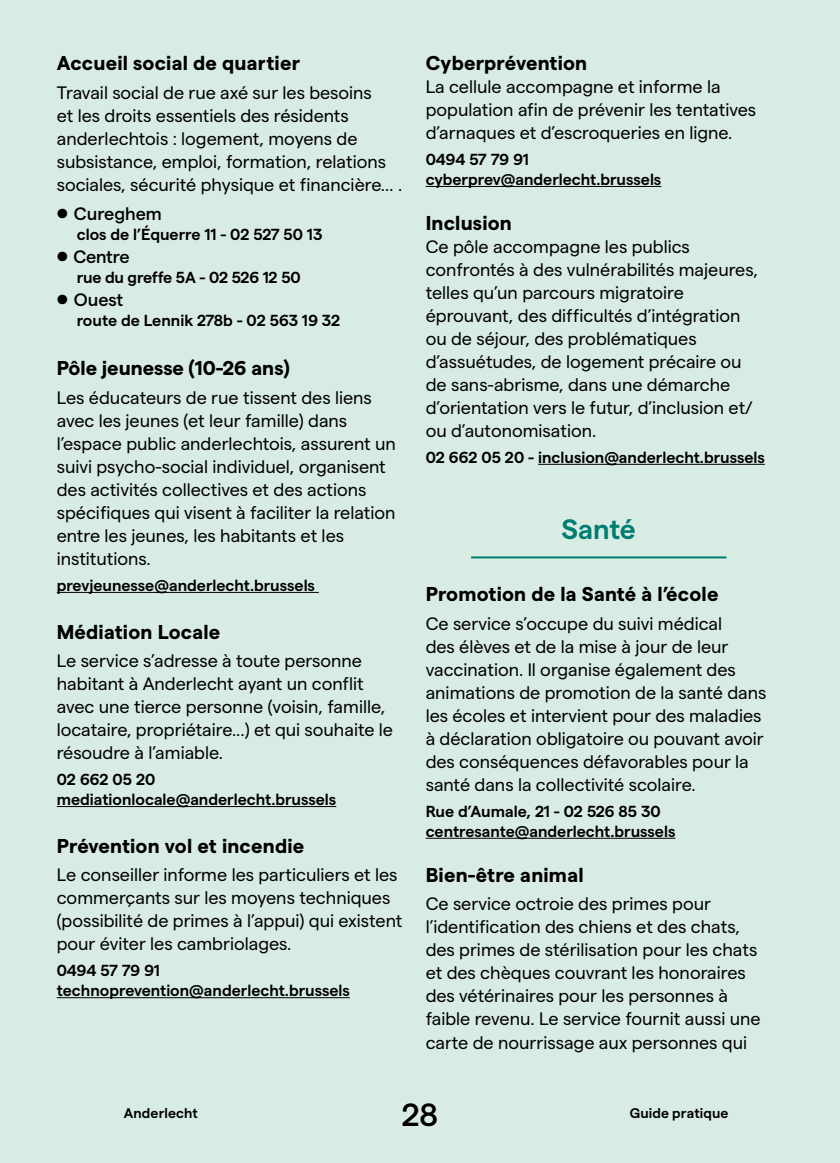
<style>
.page{position:relative;width:840px;height:1163px;background:#fff}
.page>*{position:absolute;margin:0;border:0;box-sizing:border-box;transform-origin:0 0}
.t1{font:500 32px "Matter SQ";color:#000}
.t2{font:600 28px "Matter SQ";letter-spacing:-.005em;color:#007d71}
.t3{font:700 20px "Matter SQ";letter-spacing:.01em;color:#000}
.t4{font:18px/23px "Matter SQ";color:#000}
.t5{font:500 18px "Matter SQ";letter-spacing:-.005em;color:#000}
.t6{font:600 16px/20px "Matter SQ";color:#000}
.t7{font:600 14px "Matter SQ";letter-spacing:.01em;color:#000}
.s1{font-weight:600;font-size:24px}
</style>
<div class="page">
<div style="left:0;top:0;width:839px;height:1162px;background:#d8ece4"></div>
<hr style="left:57px;top:592px;width:262px;height:1px;background:#000">
<hr style="left:57px;top:806px;width:279px;height:1px;background:#000">
<hr style="left:57px;top:997px;width:293px;height:1px;background:#000">
<hr style="left:425px;top:186px;width:236px;height:1px;background:#000">
<hr style="left:537px;top:464px;width:227px;height:1px;background:#000">
<hr style="left:471px;top:556px;width:255px;height:2px;background:#007d71">
<hr style="left:425px;top:837px;width:250px;height:1px;background:#000">
<p class="t3" style="left:57px;top:48px;width:245px">Accueil social de quartier</p>
<p class="t4" style="left:57px;top:79px;width:347px">Travail social de rue axé sur les besoins<br>et les droits essentiels des résidents anderlechtois : logement, moyens de subsistance, emploi, formation, relations sociales, sécurité physique et financière… .</p>
<p class="t5" style="left:57px;top:200px;width:107px"><span class="s1">•</span> Cureghem</p>
<p class="t6" style="left:77px;top:222px;width:247px">clos de l’Équerre 11 - 02 527 50 13</p>
<p class="t5" style="left:57px;top:243px;width:74px"><span class="s1">•</span> Centre</p>
<p class="t6" style="left:77px;top:265px;width:225px">rue du greffe 5A - 02 526 12 50</p>
<p class="t5" style="left:57px;top:286px;width:68px"><span class="s1">•</span> Ouest</p>
<p class="t6" style="left:77px;top:308px;width:265px">route de Lennik 278b - 02 563 19 32</p>
<p class="t3" style="left:57px;top:353px;width:234px">Pôle jeunesse (10-26 ans)</p>
<p class="t4" style="left:57px;top:384px;width:340px">Les éducateurs de rue tissent des liens avec les jeunes (et leur famille) dans l’espace public anderlechtois, assurent un suivi psycho-social individuel, organisent des activités collectives et des actions spécifiques qui visent à faciliter la relation entre les jeunes, les habitants et les institutions.</p>
<p class="t6" style="left:57px;top:573px;width:259px">prevjeunesse@anderlecht.brussels</p>
<p class="t3" style="left:57px;top:616px;width:165px">Médiation Locale</p>
<p class="t4" style="left:57px;top:647px;width:338px">Le service s’adresse à toute personne habitant à Anderlecht ayant un conflit avec une tierce personne (voisin, famille, locataire, propriétaire...) et qui souhaite le résoudre à l’amiable.</p>
<p class="t6" style="left:57px;top:767px;width:281px">02 662 05 20 mediationlocale@anderlecht.brussels</p>
<p class="t3" style="left:57px;top:830px;width:249px">Prévention vol et incendie</p>
<p class="t4" style="left:57px;top:861px;width:347px">Le conseiller informe les particuliers et les commerçants sur les moyens techniques (possibilité de primes à l’appui) qui existent pour éviter les cambriolages.</p>
<p class="t6" style="left:57px;top:958px;width:294px">0494 57 79 91 technoprevention@anderlecht.brussels</p>
<p class="t3" style="left:425px;top:48px;width:163px">Cyberprévention</p>
<p class="t4" style="left:425px;top:74px;width:332px">La cellule accompagne et informe la population afin de prévenir les tentatives d’arnaques et d’escroqueries en ligne.</p>
<p class="t6" style="left:425px;top:148px;width:237px">0494 57 79 91 cyberprev@anderlecht.brussels</p>
<p class="t3" style="left:425px;top:208px;width:88px">Inclusion</p>
<p class="t4" style="left:425px;top:233px;width:333px">Ce pôle accompagne les publics confrontés à des vulnérabilités majeures, telles qu’un parcours migratoire éprouvant, des difficultés d’intégration ou de séjour, des problématiques d’assuétudes, de logement précaire ou de sans-abrisme, dans une démarche d’orientation vers le futur, d’inclusion et/ ou d’autonomisation.</p>
<p class="t6" style="left:425px;top:445px;width:340px">02 662 05 20 - inclusion@anderlecht.brussels</p>
<h2 class="t2" style="left:561px;top:509px;width:76px">Santé</h2>
<p class="t3" style="left:425px;top:579px;width:294px">Promotion de la Santé à l’école</p>
<p class="t4" style="left:425px;top:610px;width:342px">Ce service s’occupe du suivi médical<br>des élèves et de la mise à jour de leur vaccination. Il organise également des animations de promotion de la santé dans les écoles et intervient pour des maladies à déclaration obligatoire ou pouvant avoir des conséquences défavorables pour la santé dans la collectivité scolaire.</p>
<p class="t6" style="left:425px;top:799px;width:251px">Rue d’Aumale, 21 - 02 526 85 30 centresante@anderlecht.brussels</p>
<p class="t3" style="left:425px;top:859px;width:159px">Bien-être animal</p>
<p class="t4" style="left:425px;top:890px;width:336px">Ce service octroie des primes pour l’identification des chiens et des chats, des primes de stérilisation pour les chats et des chèques couvrant les honoraires des vétérinaires pour les personnes à faible revenu. Le service fournit aussi une carte de nourrissage aux personnes qui</p>
<p class="t7" style="left:124px;top:1102px;width:76px">Anderlecht</p>
<h1 class="t1" style="left:401px;top:1090px;width:38px">28</h1>
<p class="t7" style="left:629px;top:1102px;width:100px">Guide pratique</p>
</div>
